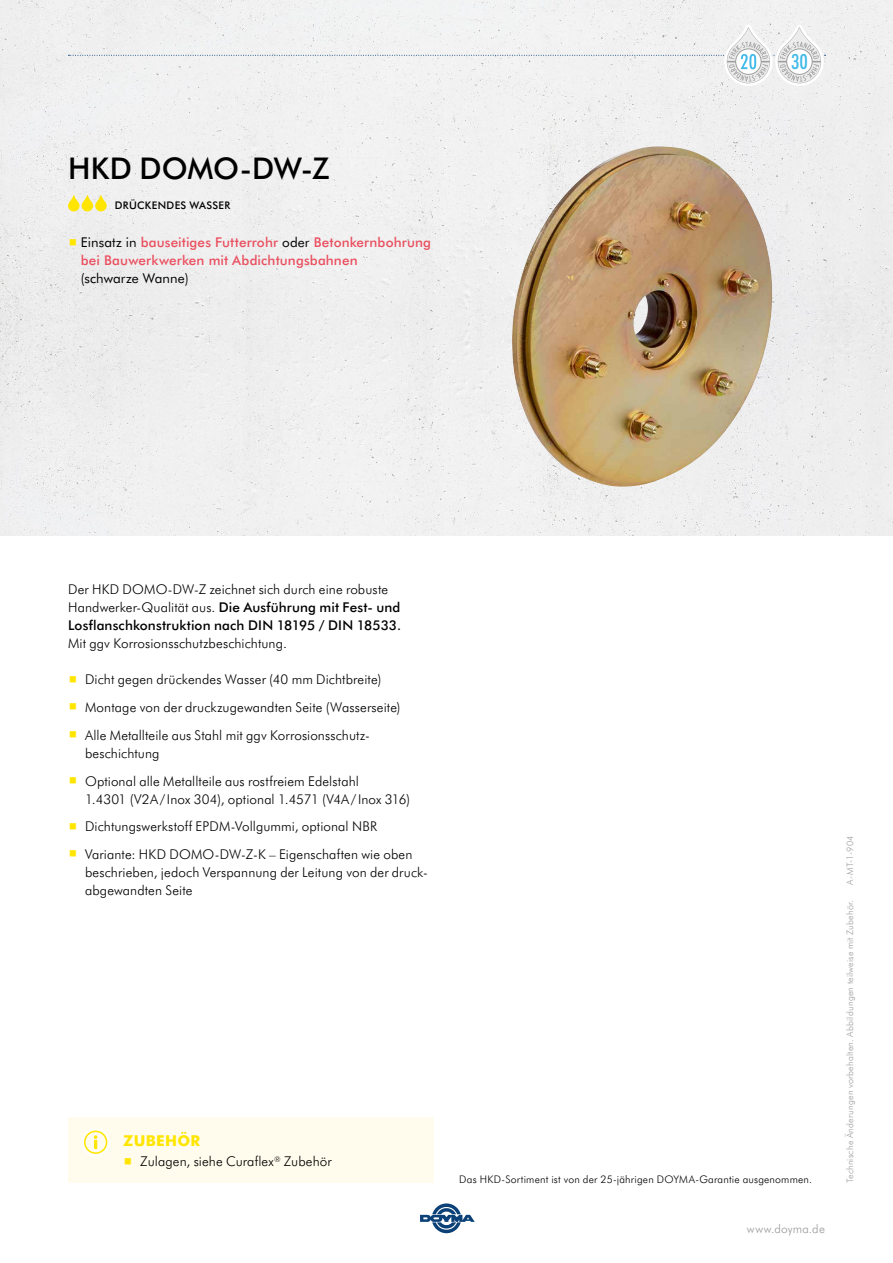
<style>
.page{position:relative;width:893px;height:1263px;background:#fff}
.page>*{position:absolute;margin:0;border:0;box-sizing:border-box;transform-origin:0 0}
.t1{font:500 30px "Futura BT";letter-spacing:-.005em;color:#000}
.t2{font:500 condensed 20.85px "Futura BT";color:#40bae9}
.t3{font:800 15px "Futura BT";letter-spacing:.02em;color:#ffe500}
.t4{font:300 13.5px/27.8px "Futura BT";letter-spacing:.005em;color:#000}
.t5{font:500 13.5px/18px "Futura BT";letter-spacing:.01em;color:#000}
.t6{font:500 13.5px/18px "Futura BT";letter-spacing:.01em;color:#ea4f5f}
.t7{font:13.5px "Futura BT";letter-spacing:.005em;color:#000}
.t8{font:300 12px "Futura BT";letter-spacing:.015em;color:#9c9c9d}
.t9{font:300 10.5px "Futura BT";letter-spacing:.02em;color:#000}
.t10{font:500 10.5px "Futura BT";letter-spacing:.03em;color:#000}
.t11{font:300 9px "Futura BT";letter-spacing:.02em;color:#9c9c9d}
.s1{font-weight:400;color:#000}
.s2{font-weight:300}
</style>
<div class="page">
<div style="left:0;top:0;width:893px;height:535px;background:#efefef"></div>
<svg style="left:420px;top:1203px;width:55px;height:30px"></svg>
<img style="left:510px;top:146px;width:265px;height:341px">
<svg style="left:68px;top:194px;width:39px;height:17px"></svg>
<svg style="left:68px;top:25px;width:758px;height:61px"></svg>
<div style="left:68px;top:1117px;width:366px;height:66px;background:#fffced"></div>
<div style="left:81px;top:1127px;width:30px;height:30px;background:#fffef6;border-radius:50%"></div>
<div style="left:85px;top:1131px;width:22px;height:22px;background:#fffced;border-radius:50%"></div>
<div style="left:84px;top:1130px;width:23px;height:24px;border:2px solid #ffe500;border-radius:50%"></div>
<svg style="left:94px;top:1135px;width:3px;height:14px"></svg>
<svg style="left:70px;top:239px;width:6px;height:6px"></svg>
<h1 class="t1" style="left:68px;top:147px;width:263px">HKD DOMO-DW-Z</h1>
<p class="t10" style="left:115px;top:198px;width:117px">DRÜCKENDES WASSER</p>
<p class="t6" style="left:81px;top:233px;width:352px"><span class="s1">Einsatz in</span> bauseitiges Futterrohr <span class="s1">oder</span> Betonkernbohrung bei Bauwerkwerken mit Abdichtungsbahnen</p>
<p class="t7" style="left:81px;top:269px;width:109px">(schwarze Wanne)</p>
<h2 class="t2" style="left:791px;top:47px;width:18px">30</h2>
<p class="t5" style="left:68px;top:580px;width:335px"><span class="s2">Der HKD DOMO-DW-Z zeichnet sich durch eine robuste<br>Handwerker-Qualität aus.</span> Die Ausführung mit Fest- und<br>Losflanschkonstruktion nach DIN 18195 / DIN 18533.</p>
<p class="t4" style="left:68px;top:629px;width:220px">Mit ggv Korrosionsschutzbeschichtung.</p>
<p class="t4" style="left:85px;top:665px;width:317px">Dicht gegen drückendes Wasser (40 mm Dichtbreite)<br>Montage von der druckzugewandten Seite (Wasserseite)<br>Alle Metallteile aus Stahl mit ggv Korrosionsschutz-</p>
<p class="t4" style="left:85px;top:739px;width:275px">beschichtung<br>Optional alle Metallteile aus rostfreiem Edelstahl</p>
<p class="t4" style="left:85px;top:784px;width:329px">1.4301 (V2A/ Inox 304), optional 1.4571 (V4A/ Inox 316)<br>Dichtungswerkstoff EPDM-Vollgummi, optional NBR<br>Variante: HKD DOMO-DW-Z-K – Eigenschaften wie oben</p>
<p class="t4" style="left:85px;top:863px;width:344px;line-height:18px">beschrieben, jedoch Verspannung der Leitung von der druck&shy;abgewandten Seite</p>
<p class="t3" style="left:123px;top:1130px;width:78px">ZUBEHÖR</p>
<p class="t4" style="left:140px;top:1147px;width:193px">Zulagen, siehe Curaflex<sup>®</sup> Zubehör</p>
<p class="t9" style="left:459px;top:1172px;width:354px">Das HKD-Sortiment ist von der 25-jährigen DOYMA-Garantie ausgenommen.</p>
<p class="t8" style="left:747px;top:1221px;width:79px">www.doyma.de</p>
<p class="t11" style="left:844px;top:884px;width:50px;rotate:-90deg">A-MT-1-904</p>
<p class="t11" style="left:844px;top:1183px;width:285px;rotate:-90deg">Technische Änderungen vorbehalten. Abbildungen teilweise mit Zubehör.</p>
</div>
